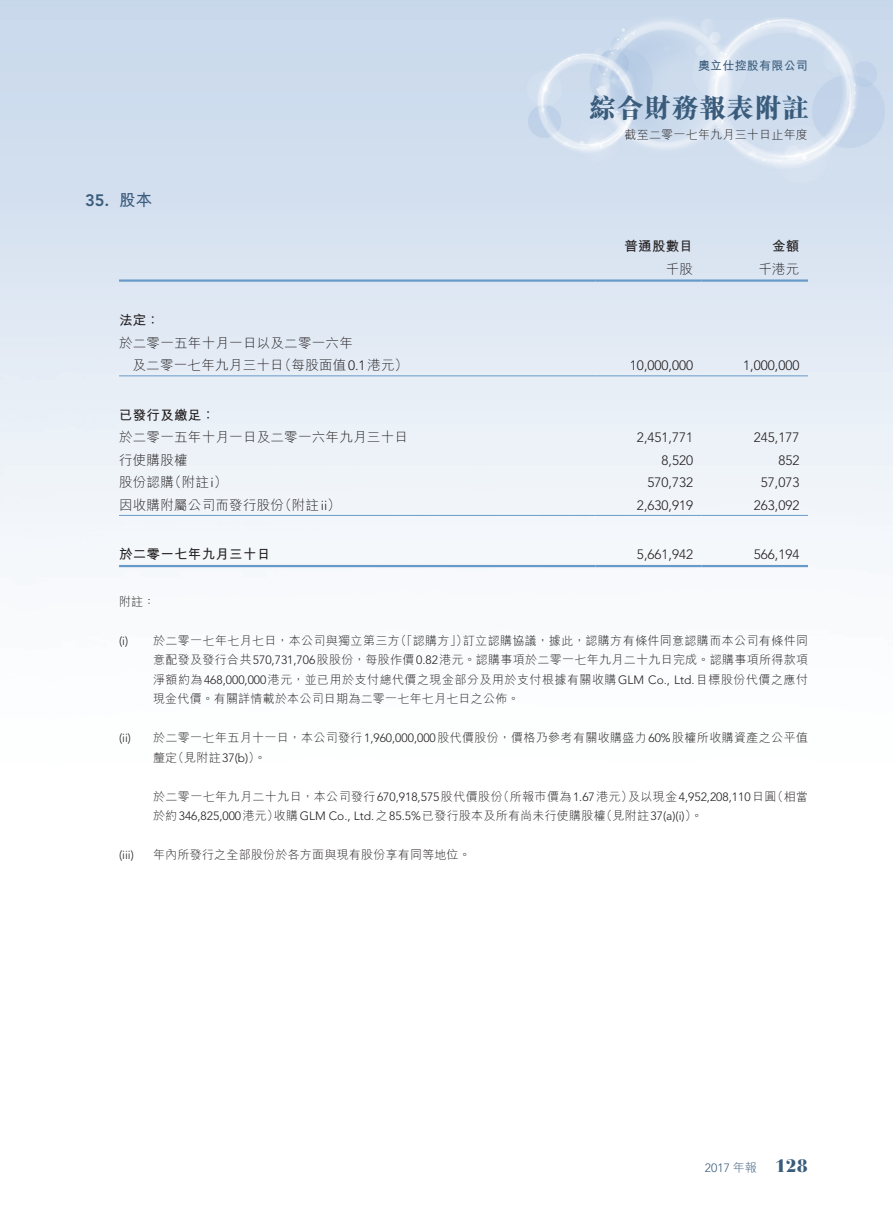
<style>
.page{position:relative;width:893px;height:1212px;background:#fff}
.page>*{position:absolute;margin:0;border:0;box-sizing:border-box;transform-origin:0 0}
.t1{font:800 27px "M Sung HK";letter-spacing:.02em;color:#3a5c7c}
.t2{font:900 18px "Bauer Bodoni Std";color:#3a5c7c}
._01_H1{font:800 16.5px "Avenir LT Std";color:#3a5c7c}
._01_H1-2{font:700 16.5px "M Hei HK";color:#3a5c7c}
._50_Table_txt{font:300 13.5px "M Hei HK";letter-spacing:.02em;color:#231f20}
._50_Table_txt-2{font:300 13.5px "Avenir LT Std";color:#231f20}
._50_Table_txt-3{font:700 13.5px "M Hei HK";letter-spacing:.02em;color:#231f20}
._06_Notes{font:300 12px/19.5px "M Hei HK";letter-spacing:.03em;color:#231f20;text-align:justify}
._06_Notes-2{font:300 12px "Avenir LT Std";color:#231f20}
.t3{font:700 12px "M Hei HK";letter-spacing:.02em;color:#3a5c7c}
.t4{font:300 12px "Avenir LT Std";color:#3a5c7c}
.s1{font-family:"Avenir LT Std"}
.s2{font-family:"M Hei HK"}
</style>
<div class="page">
<hr style="left:119px;top:279px;width:476px;height:3px;background:#679ac8">
<hr style="left:595px;top:279px;width:107px;height:3px;background:#679ac8">
<hr style="left:702px;top:279px;width:106px;height:3px;background:#679ac8">
<hr style="left:119px;top:375px;width:476px;height:1px;background:#679ac8">
<hr style="left:595px;top:375px;width:107px;height:1px;background:#679ac8">
<hr style="left:702px;top:375px;width:106px;height:1px;background:#679ac8">
<hr style="left:119px;top:515px;width:476px;height:1px;background:#679ac8">
<hr style="left:595px;top:515px;width:107px;height:1px;background:#679ac8">
<hr style="left:702px;top:515px;width:106px;height:1px;background:#679ac8">
<hr style="left:119px;top:565px;width:476px;height:2px;background:#679ac8">
<hr style="left:595px;top:565px;width:107px;height:2px;background:#679ac8">
<hr style="left:702px;top:565px;width:106px;height:2px;background:#679ac8">
<p class="t3" style="left:698px;top:57px;width:111px">奧立仕控股有限公司</p>
<h1 class="t1" style="left:589px;top:94px;width:221px">綜合財務報表附註</h1>
<p class="_06_Notes" style="left:624px;top:125px;width:185px">截至二零一七年九月三十日止年度</p>
<p class="_01_H1" style="left:85px;top:191px;width:26px">35.</p>
<p class="_01_H1-2" style="left:119px;top:188px;width:35px">股本</p>
<p class="_50_Table_txt-3" style="left:624px;top:236px;width:70px">普通股數目</p>
<p class="_50_Table_txt" style="left:666px;top:262px;width:29px">千股</p>
<p class="_50_Table_txt-3" style="left:772px;top:236px;width:29px">金額</p>
<p class="_50_Table_txt" style="left:758px;top:262px;width:43px">千港元</p>
<p class="_50_Table_txt-3" style="left:119px;top:310px;width:42px">法定：</p>
<p class="_50_Table_txt" style="left:119px;top:336px;width:235px">於二零一五年十月一日以及二零一六年</p>
<p class="_50_Table_txt" style="left:278px;top:358px;width:132px">（每股面值<span class="s1">0.1</span>港元(</p>
<p class="_50_Table_txt" style="left:133px;top:358px;width:153px">及二零一七年九月三十日</p>
<p class="_50_Table_txt-3" style="left:119px;top:405px;width:97px">已發行及繳足：</p>
<p class="_50_Table_txt-2" style="left:630px;top:357px;width:65px">10,000,000</p>
<p class="_50_Table_txt-2" style="left:743px;top:357px;width:58px">1,000,000</p>
<p class="_50_Table_txt" style="left:119px;top:430px;width:290px">於二零一五年十月一日及二零一六年九月三十日</p>
<p class="_50_Table_txt-2" style="left:637px;top:429px;width:58px">2,451,771</p>
<p class="_50_Table_txt-2" style="left:754px;top:429px;width:47px">245,177</p>
<p class="_50_Table_txt" style="left:119px;top:453px;width:70px">行使購股權</p>
<p class="_50_Table_txt-2" style="left:661px;top:452px;width:33px">8,520</p>
<p class="_50_Table_txt-2" style="left:778px;top:452px;width:23px">852</p>
<p class="_50_Table_txt" style="left:168px;top:475px;width:61px">（附註<span class="s1">i</span>(</p>
<p class="_50_Table_txt" style="left:119px;top:475px;width:56px">股份認購</p>
<p class="_50_Table_txt-2" style="left:647px;top:474px;width:47px">570,732</p>
<p class="_50_Table_txt-2" style="left:761px;top:474px;width:40px">57,073</p>
<p class="_50_Table_txt" style="left:278px;top:498px;width:64px">（附註<span class="s1">ii</span>(</p>
<p class="_50_Table_txt" style="left:119px;top:498px;width:166px">因收購附屬公司而發行股份</p>
<p class="_50_Table_txt-2" style="left:637px;top:497px;width:58px">2,630,919</p>
<p class="_50_Table_txt-2" style="left:754px;top:497px;width:47px">263,092</p>
<p class="_50_Table_txt-3" style="left:119px;top:544px;width:153px">於二零一七年九月三十日</p>
<p class="_06_Notes" style="left:119px;top:591px;width:38px">附註：</p>
<p class="_50_Table_txt-2" style="left:637px;top:546px;width:58px">5,661,942</p>
<p class="_50_Table_txt-2" style="left:754px;top:546px;width:47px">566,194</p>
<p class="_06_Notes-2" style="left:119px;top:633px;width:11px">)i(</p>
<p class="_06_Notes-2" style="left:119px;top:731px;width:13px">)i i(</p>
<p class="_06_Notes-2" style="left:119px;top:848px;width:16px">(iii)</p>
<p class="_06_Notes" style="left:395px;top:630px;width:75px">（「認購方」）</p>
<p class="_06_Notes" style="left:153px;top:630px;width:248px">於二零一七年七月七日，本公司與獨立第三方</p>
<p class="_06_Notes" style="left:463px;top:630px;width:347px">訂立認購協議，據此，認購方有條件同意認購而本公司有條件同</p>
<p class="_06_Notes" style="left:153px;top:650px;width:656px">意配發及發行合共<span class="s1">570,731,706</span>股股份，每股作價<span class="s1">0.82</span>港元。認購事項於二零一七年九月二十九日完成。認購事項所得款項淨額約為<span class="s1">468,000,000</span>港元，並已用於支付總代價之現金部分及用於支付根據有關收購<span class="s1">GLM Co., Ltd.</span>目標股份代價之應付現金代價。有關詳情載於本公司日期為二零一七年七月七日之公佈。</p>
<p class="_06_Notes" style="left:153px;top:728px;width:656px">於二零一七年五月十一日，本公司發行<span class="s1">1,960,000,000</span>股代價股份，價格乃參考有關收購盛力<span class="s1">60%</span>股權所收購資產之公平值</p>
<p class="_06_Notes" style="left:172px;top:747px;width:96px">（見附註 <span class="s1">3 7 b(</span> 。(<span class="s1">(</span></p>
<p class="_06_Notes" style="left:153px;top:747px;width:26px">釐定</p>
<p class="_06_Notes" style="left:498px;top:786px;width:137px">（所報巿價為<span class="s1">1.67</span>港元）</p>
<p class="_06_Notes" style="left:771px;top:786px;width:38px">（相當</p>
<p class="_06_Notes" style="left:153px;top:786px;width:351px">於二零一七年九月二十九日，本公司發行<span class="s1">670,918,575</span>股代價股份</p>
<p class="_06_Notes-2" style="left:628px;top:789px;width:150px"><span class="s2">及以現金</span>4,952,208,110<span class="s2">日圓</span></p>
<p class="_06_Notes-2" style="left:153px;top:809px;width:127px"><span class="s2">於約</span>346,825,000<span class="s2">港元）</span></p>
<p class="_06_Notes" style="left:153px;top:845px;width:319px">年內所發行之全部股份於各方面與現有股份享有同等地位。</p>
<p class="_06_Notes-2" style="left:601px;top:809px;width:104px"><span class="s2">（見附註</span> 3 7 a( <span class="s2">。(</span>( i) (</p>
<p class="_06_Notes" style="left:274px;top:806px;width:333px">收購<span class="s1">GLM Co., Ltd</span> 之<span class="s1">. 85.5%</span>已發行股本及所有尚未行使購股權</p>
<p class="t4" style="left:705px;top:1161px;width:53px">2017 <span class="s2">年報</span></p>
<h2 class="t2" style="left:775px;top:1154px;width:35px">128</h2>
</div>
